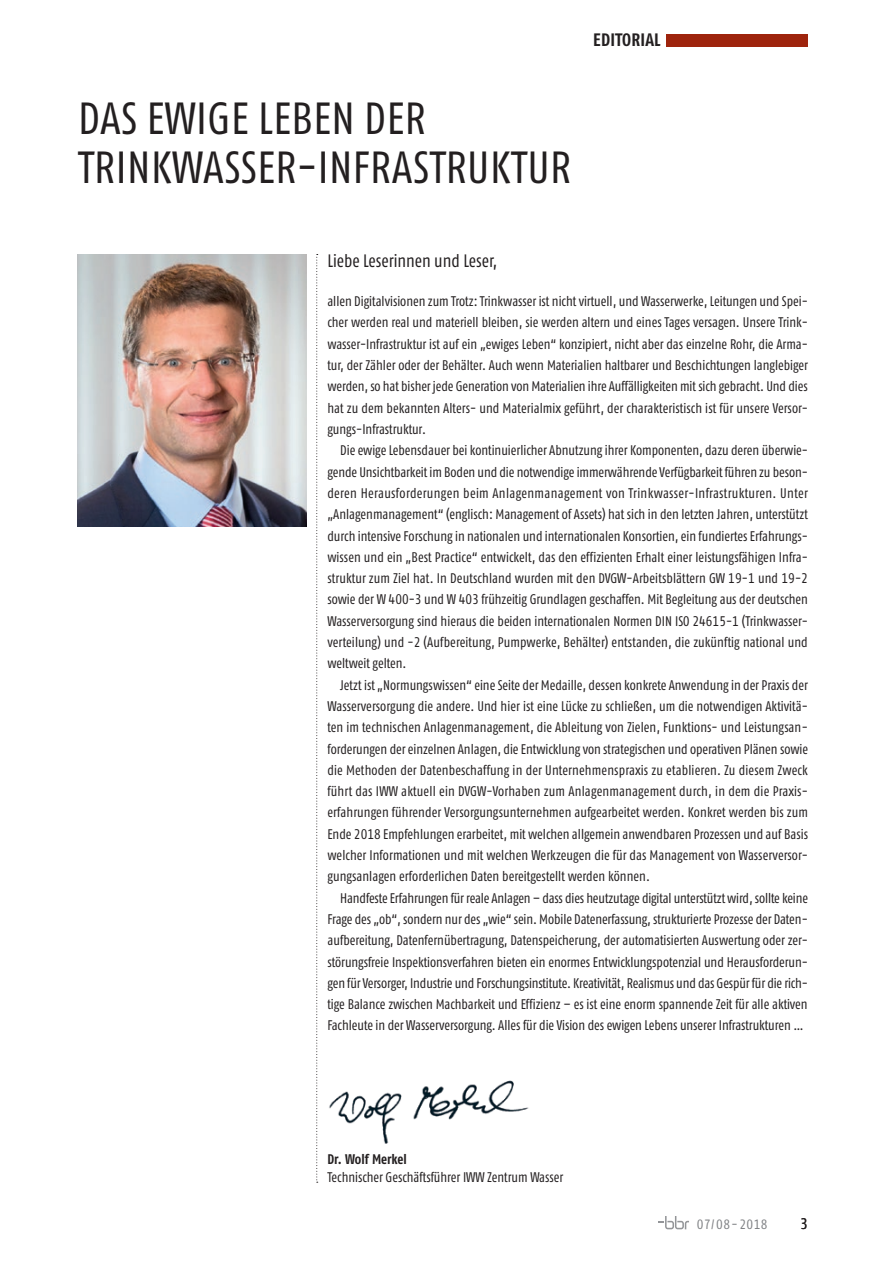
<style>
.page{position:relative;width:893px;height:1263px;background:#fff}
.page>*{position:absolute;margin:0;border:0;box-sizing:border-box;transform-origin:0 0}
.t1{font:condensed 45px/49.5px "Fago OT";letter-spacing:.01em;color:#231f20}
.t2{font:condensed 18px "Fago OT";color:#231f20;scale:.96 1}
.t3{font:700 condensed 18px "Fago OT";letter-spacing:.01em;color:#231f20}
.t4{font:condensed 15.3px "Fago OT";color:#231f20}
.t5{font:condensed 13.95px/21.3px "Fago OT";color:#231f20;text-align:justify;scale:.96 1}
.t6{font:700 condensed 13.95px "Fago OT";color:#231f20;scale:.96 1}
.t7{font:condensed 13.5px "Fago OT";letter-spacing:.03em;color:#808285}
</style>
<div class="page">
<div style="left:666px;top:34px;width:142px;height:12px;background:#9e240d"></div>
<svg style="left:316px;top:254px;width:2px;height:929px"></svg>
<svg style="left:659px;top:1216px;width:30px;height:13px"></svg>
<img style="left:77px;top:254px;width:229px;height:272px">
<img style="left:329px;top:1080px;width:200px;height:64px">
<h1 class="t1" style="left:78px;top:93px;width:495px">DAS EWIGE LEBEN DER<br>TRINKWASSER-INFRASTRUKTUR</h1>
<p class="t3" style="left:593px;top:29px;width:69px">EDITORIAL</p>
<p class="t2" style="left:327px;top:250px;width:179px">Liebe Leserinnen und Leser,</p>
<p class="t5" style="left:327px;top:291px;width:502px">allen Digitalvisionen zum Trotz: Trinkwasser ist nicht virtuell, und Wasserwerke, Leitungen und Spei&shy;cher werden real und materiell bleiben, sie werden altern und eines Tages versagen. Unsere Trink&shy;wasser-Infrastruktur ist auf ein „ewiges Leben“ konzipiert, nicht aber das einzelne Rohr, die Arma&shy;tur, der Zähler oder der Behälter. Auch wenn Materialien haltbarer und Beschichtungen langlebiger werden, so hat bisher jede Generation von Materialien ihre Auffälligkeiten mit sich gebracht. Und dies hat zu dem bekannten Alters- und Materialmix geführt, der charakteristisch ist für unsere Versor&shy;gungs-Infrastruktur.</p>
<p class="t5" style="left:327px;top:440px;width:502px;text-indent:13px">Die ewige Lebensdauer bei kontinuierlicher Abnutzung ihrer Komponenten, dazu deren überwie&shy;gende Unsichtbarkeit im Boden und die notwendige immerwährende Verfügbarkeit führen zu beson&shy;deren Herausforderungen beim Anlagenmanagement von Trinkwasser-Infrastrukturen. Unter „Anlagenmanagement“ (englisch: Management of Assets) hat sich in den letzten Jahren, unterstützt durch intensive Forschung in nationalen und internationalen Konsortien, ein fundiertes Erfahrungs&shy;wissen und ein „Best Practice“ entwickelt, das den effizienten Erhalt einer leistungsfähigen Infra&shy;struktur zum Ziel hat. In Deutschland wurden mit den DVGW-Arbeitsblättern GW 19-1 und 19-2 sowie der W 400-3 und W 403 frühzeitig Grundlagen geschaffen. Mit Begleitung aus der deutschen Wasserversorgung sind hieraus die beiden internationalen Normen DIN ISO 24615-1 (Trinkwasser&shy;verteilung) und -2 (Aufbereitung, Pumpwerke, Behälter) entstanden, die zukünftig national und weltweit gelten.</p>
<p class="t5" style="left:327px;top:674px;width:502px;text-align:left;text-indent:13px">Jetzt ist „Normungswissen“ eine Seite der Medaille, dessen konkrete Anwendung in der Praxis der Wasserversorgung die andere. Und hier ist eine Lücke zu schließen, um die notwendigen Aktivitä&shy;ten im technischen Anlagenmanagement, die Ableitung von Zielen, Funktions- und Leistungsan&shy;forderungen der einzelnen Anlagen, die Entwicklung von strategischen und operativen Plänen sowie die Methoden der Datenbeschaffung in der Unternehmenspraxis zu etablieren. Zu diesem Zweck führt das IWW aktuell ein DVGW-Vorhaben zum Anlagenmanagement durch, in dem die Praxis&shy;erfahrungen führender Versorgungsunternehmen aufgearbeitet werden. Konkret werden bis zum Ende 2018 Empfehlungen erarbeitet, mit welchen allgemein anwendbaren Prozessen und auf Basis welcher Informationen und mit welchen Werkzeugen die für das Management von Wasserversor&shy;gungsanlagen erforderlichen Daten bereitgestellt werden können.</p>
<p class="t5" style="left:327px;top:887px;width:502px;text-indent:13px">Handfeste Erfahrungen für reale Anlagen – dass dies heutzutage digital unterstützt wird, sollte keine Frage des „ob“, sondern nur des „wie“ sein. Mobile Datenerfassung, strukturierte Prozesse der Daten&shy;aufbereitung, Datenfernübertragung, Datenspeicherung, der automatisierten Auswertung oder zer&shy;störungsfreie Inspektionsverfahren bieten ein enormes Entwicklungspotenzial und Herausforderun&shy;gen für Versorger, Industrie und Forschungsinstitute. Kreativität, Realismus und das Gespür für die rich&shy;tige Balance zwischen Machbarkeit und Effizienz – es ist eine enorm spannende Zeit für alle aktiven Fachleute in der Wasserversorgung. Alles für die Vision des ewigen Lebens unserer Infrastrukturen …</p>
<p class="t6" style="left:327px;top:1151px;width:84px">Dr. Wolf Merkel</p>
<p class="t5" style="left:327px;top:1166px;width:247px">Technischer Geschäftsführer IWW Zentrum Wasser</p>
<p class="t7" style="left:697px;top:1216px;width:72px">07/08-2018</p>
<p class="t4" style="left:800px;top:1215px;width:9px">3</p>
</div>
